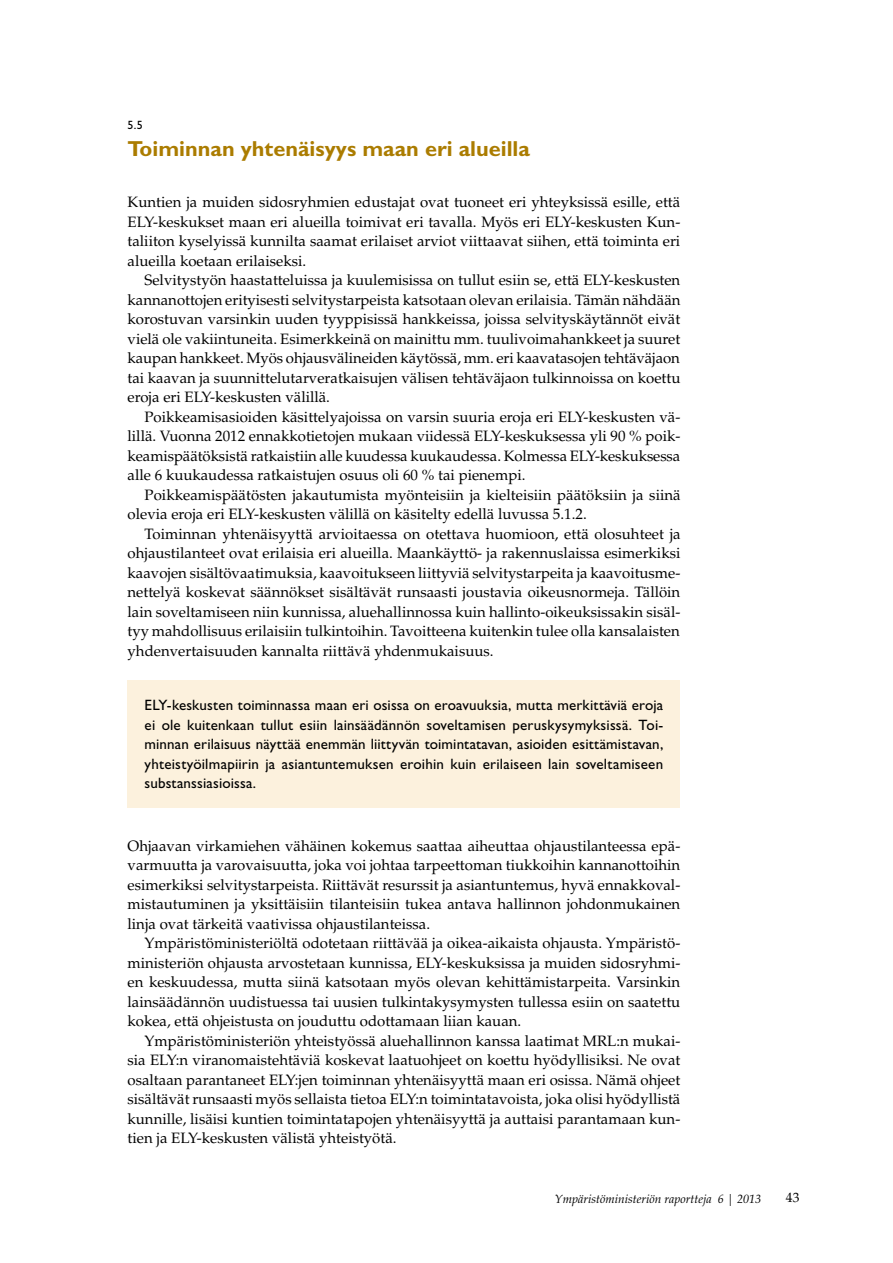
<style>
.page{position:relative;width:893px;height:1263px;background:#fff}
.page>*{position:absolute;margin:0;border:0;box-sizing:border-box;transform-origin:0 0}
.t1{font:700 21.75px "Gill Sans Std";color:#ab7c00}
.t2{font:15px/19.5px "Palatino LT Std";color:#000;text-align:justify}
.t3{font:15px/19.5px "Gill Sans Std";letter-spacing:.01em;color:#000;text-align:justify}
.t4{font:13.5px "Palatino LT Std";color:#000}
.t5{font:italic 12px "Palatino LT Std";color:#000}
.t6{font:12px "Gill Sans Std";color:#000}
</style>
<div class="page">
<div style="left:128px;top:680px;width:552px;height:128px;background:#fcf1dd"></div>
<p class="t6" style="left:128px;top:118px;width:17px">5.5</p>
<h1 class="t1" style="left:128px;top:136px;width:404px">Toiminnan yhtenäisyys maan eri alueilla</h1>
<p class="t2" style="left:128px;top:192px;width:554px">Kuntien ja muiden sidosryhmien edustajat ovat tuoneet eri yhteyksissä esille, että ELY-keskukset maan eri alueilla toimivat eri tavalla. Myös eri ELY-keskusten Kun&shy;taliiton kyselyissä kunnilta saamat erilaiset arviot viittaavat siihen, että toiminta eri alueilla koetaan erilaiseksi.</p>
<p class="t2" style="left:128px;top:270px;width:554px;text-indent:17px">Selvitystyön haastatteluissa ja kuulemisissa on tullut esiin se, että ELY-keskusten kannanottojen erityisesti selvitystarpeista katsotaan olevan erilaisia. Tämän nähdään korostuvan varsinkin uuden tyyppisissä hankkeissa, joissa selvityskäytännöt eivät vielä ole vakiintuneita. Esimerkkeinä on mainittu mm. tuulivoimahankkeet ja suuret kaupan hankkeet. Myös ohjausvälineiden käytössä, mm. eri kaavatasojen tehtäväjaon tai kaavan ja suunnittelutarveratkaisujen välisen tehtäväjaon tulkinnoissa on koettu eroja eri ELY-keskusten välillä.</p>
<p class="t2" style="left:128px;top:407px;width:554px;text-indent:17px">Poikkeamisasioiden käsittelyajoissa on varsin suuria eroja eri ELY-keskusten vä&shy;lillä. Vuonna 2012 ennakkotietojen mukaan viidessä ELY-keskuksessa yli 90 % poik&shy;keamispäätöksistä ratkaistiin alle kuudessa kuukaudessa. Kolmessa ELY-keskuksessa alle 6 kuukaudessa ratkaistujen osuus oli 60 % tai pienempi.</p>
<p class="t2" style="left:128px;top:485px;width:555px;text-indent:17px">Poikkeamispäätösten jakautumista myönteisiin ja kielteisiin päätöksiin ja siinä olevia eroja eri ELY-keskusten välillä on käsitelty edellä luvussa 5.1.2.</p>
<p class="t2" style="left:128px;top:524px;width:555px;text-indent:17px">Toiminnan yhtenäisyyttä arvioitaessa on otettava huomioon, että olosuhteet ja ohjaustilanteet ovat erilaisia eri alueilla. Maankäyttö- ja rakennuslaissa esimerkiksi kaavojen sisältövaatimuksia, kaavoitukseen liittyviä selvitystarpeita ja kaavoitusme&shy;nettelyä koskevat säännökset sisältävät runsaasti joustavia oikeusnormeja. Tällöin lain soveltamiseen niin kunnissa, aluehallinnossa kuin hallinto-oikeuksissakin sisäl&shy;tyy mahdollisuus erilaisiin tulkintoihin. Tavoitteena kuitenkin tulee olla kansalaisten yhdenvertaisuuden kannalta riittävä yhdenmukaisuus.</p>
<p class="t3" style="left:145px;top:695px;width:520px">ELY-keskusten toiminnassa maan eri osissa on eroavuuksia, mutta merkittäviä eroja ei ole kuitenkaan tullut esiin lainsäädännön soveltamisen peruskysymyksissä. Toi&shy;minnan erilaisuus näyttää enemmän liittyvän toimintatavan, asioiden esittämistavan, yhteistyöilmapiirin ja asiantuntemuksen eroihin kuin erilaiseen lain soveltamiseen substanssiasioissa.</p>
<p class="t2" style="left:128px;top:836px;width:554px">Ohjaavan virkamiehen vähäinen kokemus saattaa aiheuttaa ohjaustilanteessa epä&shy;varmuutta ja varovaisuutta, joka voi johtaa tarpeettoman tiukkoihin kannanottoihin esimerkiksi selvitystarpeista. Riittävät resurssit ja asiantuntemus, hyvä ennakkoval&shy;mistautuminen ja yksittäisiin tilanteisiin tukea antava hallinnon johdonmukainen linja ovat tärkeitä vaativissa ohjaustilanteissa.</p>
<p class="t2" style="left:128px;top:933px;width:554px;text-indent:17px">Ympäristöministeriöltä odotetaan riittävää ja oikea-aikaista ohjausta. Ympäristö&shy;ministeriön ohjausta arvostetaan kunnissa, ELY-keskuksissa ja muiden sidosryhmi&shy;en keskuudessa, mutta siinä katsotaan myös olevan kehittämistarpeita. Varsinkin lainsäädännön uudistuessa tai uusien tulkintakysymysten tullessa esiin on saatettu kokea, että ohjeistusta on jouduttu odottamaan liian kauan.</p>
<p class="t2" style="left:128px;top:1031px;width:554px;text-indent:17px">Ympäristöministeriön yhteistyössä aluehallinnon kanssa laatimat MRL:n mukai&shy;sia ELY:n viranomaistehtäviä koskevat laatuohjeet on koettu hyödyllisiksi. Ne ovat osaltaan parantaneet ELY:jen toiminnan yhtenäisyyttä maan eri osissa. Nämä ohjeet sisältävät runsaasti myös sellaista tietoa ELY:n toimintatavoista, joka olisi hyödyllistä kunnille, lisäisi kuntien toimintatapojen yhtenäisyyttä ja auttaisi parantamaan kun&shy;tien ja ELY-keskusten välistä yhteistyötä.</p>
<p class="t5" style="left:555px;top:1192px;width:208px">Ympäristöministeriön raportteja 6 | 2013</p>
<p class="t4" style="left:786px;top:1190px;width:15px">43</p>
</div>
